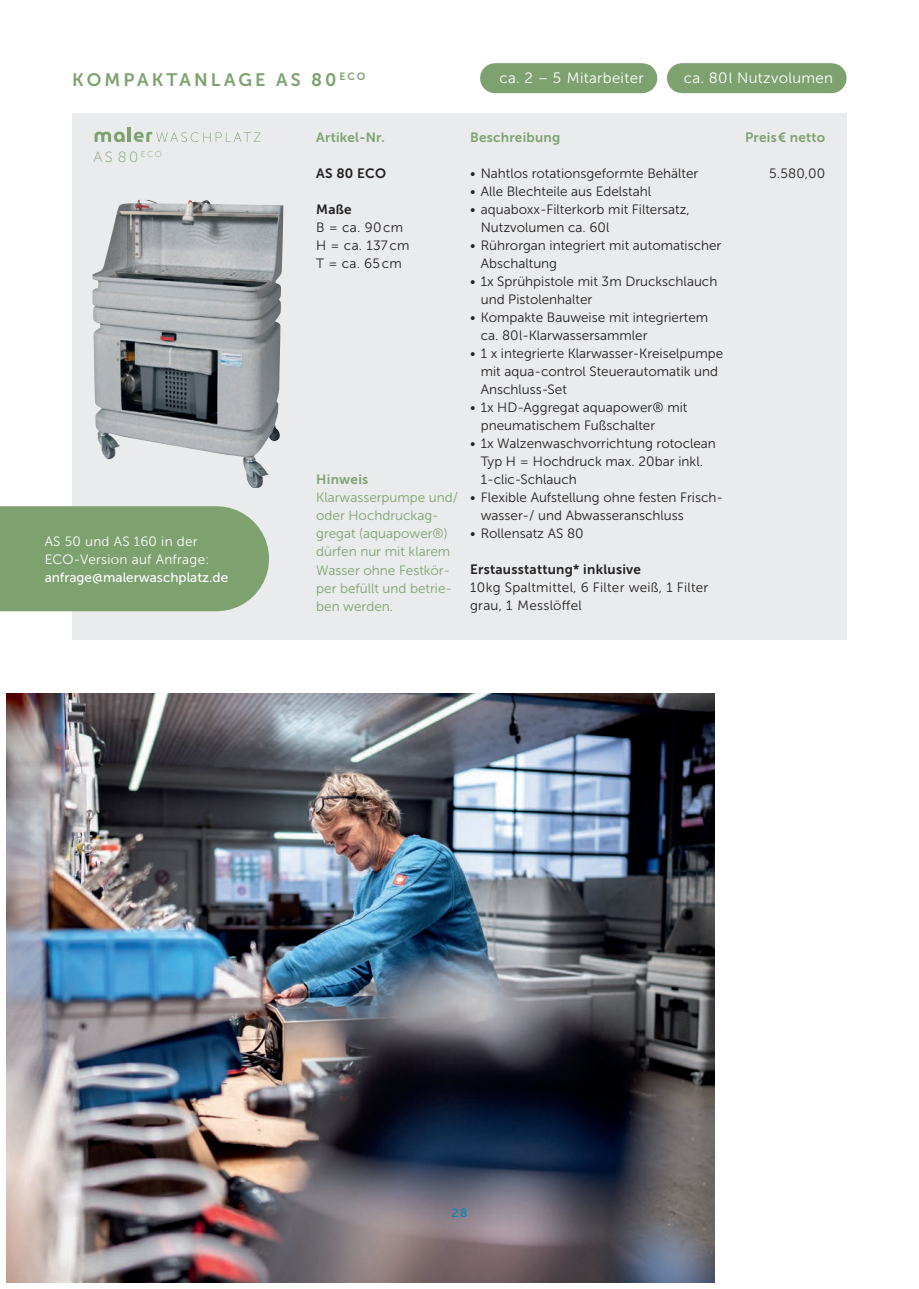
<style>
.page{position:relative;width:919px;height:1289px;background:#fff}
.page>*{position:absolute;margin:0;border:0;box-sizing:border-box;transform-origin:0 0}
.t1{font:18px "Fkprpb Museo Sans 700";letter-spacing:.17em;color:#7da270}
.t2{font:15px "Pqfxxn Museo Sans 300";letter-spacing:.02em;color:#fff}
.t3{font:14.7px "Rxgryb Museo Sans 100";color:#7da270}
.t4{font:13.5px/18px "Pqfxxn Museo Sans 300";color:#231f20}
.t5{font:13.5px/18px "Pqfxxn Museo Sans 300";color:#7da270}
.t6{font:13.5px/18px "Pqfxxn Museo Sans 300";letter-spacing:.02em;color:#231f20}
.t7{font:13.5px "Fkprpb Museo Sans 700";letter-spacing:.02em;color:#7da270}
.t8{font:13.5px/18px "Pqfxxn Museo Sans 300";letter-spacing:.02em;color:#fff}
.t9{font:13.5px "Fkprpb Museo Sans 700";letter-spacing:.02em;color:#231f20}
.t10{font:13.5px "Wqwqmf Museo Sans 500";color:#fff}
.t11{font:12px "Wqwqmf Museo Sans 500";color:#0088bf}
</style>
<div class="page">
<div style="left:72px;top:113px;width:774px;height:526px;background:#eaebec"></div>
<div style="left:495px;top:63px;width:147px;height:30px;background:#7da270"></div>
<div style="left:681px;top:63px;width:150px;height:30px;background:#7da270"></div>
<img style="left:92px;top:200px;width:191px;height:288px">
<svg style="left:94px;top:132px;width:31px;height:10px"></svg>
<hr style="left:128px;top:128px;width:3px;height:14px;background:#7da270">
<svg style="left:134px;top:132px;width:76px;height:10px"></svg>
<svg style="left:216px;top:132px;width:44px;height:10px"></svg>
<div style="left:0;top:506px;width:216px;height:105px;background:#7da270"></div>
<img style="left:6px;top:693px;width:708px;height:589px">
<h1 class="t1" style="left:72px;top:70px;width:294px">KOMPAKTANLAGE AS 80 <sup>ECO</sup></h1>
<p class="t2" style="left:499px;top:69px;width:146px">ca. 2 – 5 Mitarbeiter</p>
<p class="t2" style="left:684px;top:69px;width:151px">ca. 80 l Nutzvolumen</p>
<p class="t3" style="left:93px;top:149px;width:70px">AS 80 <sup>ECO</sup></p>
<p class="t8" style="left:45px;top:532px;width:166px">AS 50 und AS 160 in der<br>ECO-Version auf Anfrage:</p>
<p class="t10" style="left:45px;top:569px;width:185px">anfrage@malerwaschplatz.de</p>
<p class="t7" style="left:316px;top:130px;width:70px">Artikel-Nr.</p>
<p class="t9" style="left:316px;top:166px;width:71px">AS 80 ECO</p>
<p class="t9" style="left:316px;top:202px;width:37px">Maße</p>
<p class="t6" style="left:316px;top:219px;width:95px">B = ca. 90 cm<br>H = ca. 137 cm<br>T = ca. 65 cm</p>
<p class="t7" style="left:316px;top:472px;width:54px">Hinweis</p>
<p class="t5" style="left:316px;top:489px;width:143px">Klarwasserpumpe und/ oder Hochdruckag&shy;gregat (aquapower®) dürfen nur mit klarem<br>Wasser ohne Festkör&shy;per befüllt und betrie&shy;ben werden.</p>
<p class="t7" style="left:470px;top:130px;width:92px">Beschreibung</p>
<p class="t4" style="left:470px;top:165px;width:230px">• Nahtlos rotationsgeformte Behälter</p>
<p class="t4" style="left:470px;top:183px;width:182px">• Alle Blechteile aus Edelstahl</p>
<p class="t4" style="left:480px;top:201px;width:210px;text-indent:-11px">• aquaboxx-Filterkorb mit Filtersatz,<br>Nutzvolumen ca. 60 l</p>
<p class="t4" style="left:480px;top:237px;width:242px;text-indent:-11px">• Rührorgan integriert mit automatischer<br>Abschaltung</p>
<p class="t4" style="left:480px;top:273px;width:238px;text-indent:-11px">• 1x Sprühpistole mit 3 m Druckschlauch und Pistolenhalter</p>
<p class="t4" style="left:480px;top:309px;width:229px;text-indent:-11px">• Kompakte Bauweise mit integriertem ca. 80 l-Klarwassersammler</p>
<p class="t4" style="left:480px;top:345px;width:244px;text-indent:-11px">• 1 x integrierte Klarwasser-Kreiselpumpe mit aqua-control Steuerautomatik und<br>Anschluss-Set</p>
<p class="t4" style="left:480px;top:399px;width:208px;text-indent:-11px">• 1x HD-Aggregat aquapower ® mit pneumatischem Fußschalter</p>
<p class="t4" style="left:480px;top:435px;width:237px;text-indent:-11px">• 1x Walzenwaschvorrichtung rotoclean<br>Typ H = Hochdruck max. 20 bar inkl.<br>1-clic-Schlauch</p>
<p class="t4" style="left:480px;top:489px;width:244px;text-indent:-11px">• Flexible Aufstellung ohne festen Frisch&shy;wasser-/ und Abwasseranschluss</p>
<p class="t4" style="left:470px;top:525px;width:115px">• Rollensatz AS 80</p>
<p class="t9" style="left:470px;top:562px;width:172px">Erstausstattung* inklusive</p>
<p class="t6" style="left:470px;top:579px;width:240px">10 kg Spaltmittel, 6 Filter weiß, 1 Filter grau, 1 Messlöffel</p>
<p class="t7" style="left:745px;top:130px;width:82px">Preis € netto</p>
<p class="t4" style="left:769px;top:165px;width:58px">5.580,00</p>
<p class="t11" style="left:451px;top:1205px;width:18px">28</p>
</div>
